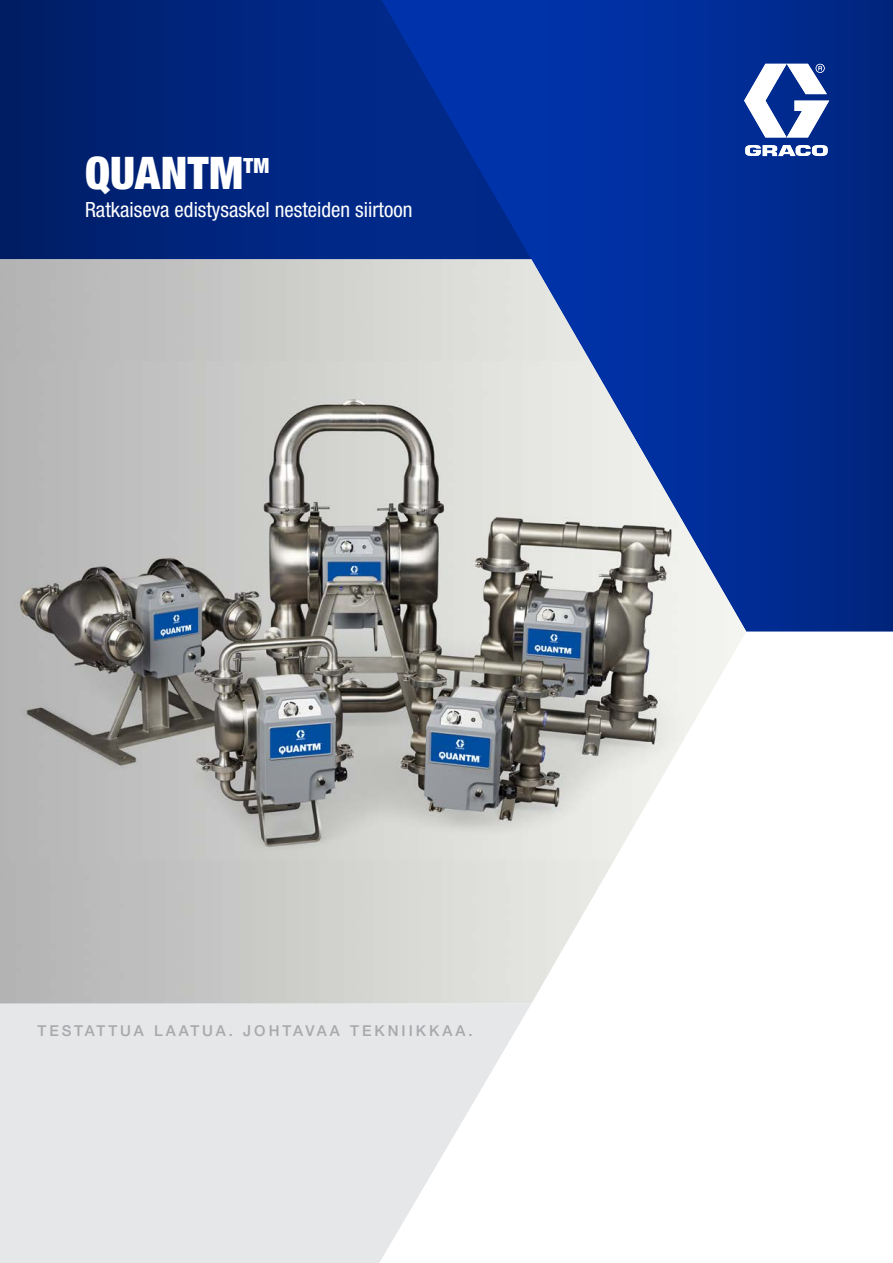
<style>
.page{position:relative;width:893px;height:1263px;background:#fff}
.page>*{position:absolute;margin:0;border:0;box-sizing:border-box;transform-origin:0 0}
.t1{font:900 condensed 45px "Helvetica Neue LTW1 G";letter-spacing:.01em;color:#fff}
.t2{font:condensed 21px "Helvetica Neue LTW1 G";color:#fff}
.t3{font:500 15px "Helvetica Neue LTW1 G";letter-spacing:.2em;color:#a7a9ac}
</style>
<div class="page">
<svg style="left:746px;top:0;width:147px;height:631px;background:#002887"></svg>
<svg style="left:0;top:0;width:746px;height:259px;background:#00298a"></svg>
<svg style="left:0;top:1003px;width:531px;height:260px;background:#e9eaeb"></svg>
<img style="left:0;top:259px;width:746px;height:744px">
<svg style="left:744px;top:63px;width:85px;height:74px"></svg>
<svg style="left:745px;top:145px;width:83px;height:11px"></svg>
<h1 class="t1" style="left:85px;top:146px;width:186px">QUANTM<sup>TM</sup></h1>
<p class="t2" style="left:85px;top:197px;width:329px">Ratkaiseva edistysaskel nesteiden siirtoon</p>
<p class="t3" style="left:38px;top:1021px;width:437px">TESTATTUA LAATUA. JOHTAVAA TEKNIIKKAA.</p>
</div>
